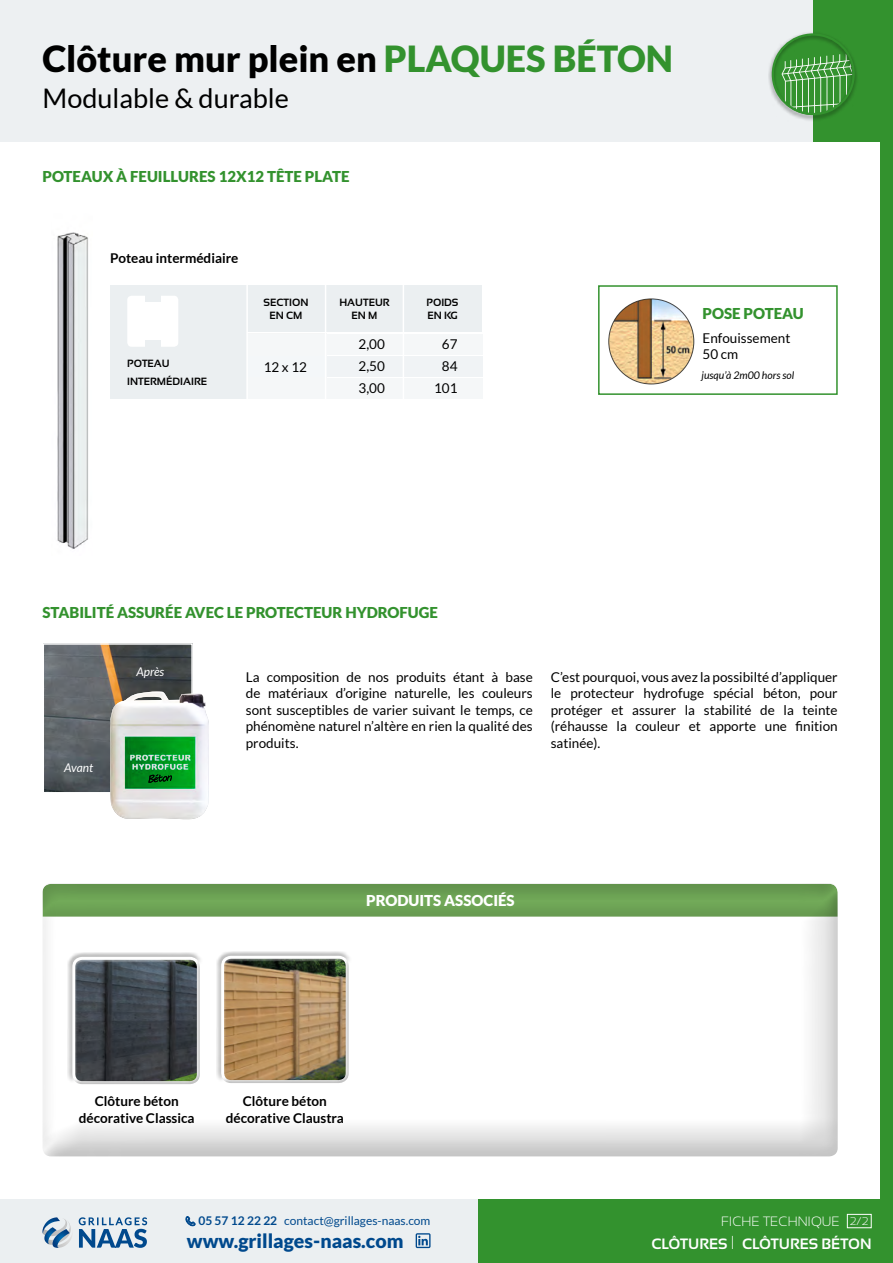
<style>
.page{position:relative;width:893px;height:1263px;background:#fff}
.page>*{position:absolute;margin:0;border:0;box-sizing:border-box;transform-origin:0 0}
.t1{font:900 36px "Lato";color:#000}
.t2{font:27px "Lato";color:#000}
.t3{font:900 19.5px "Lato";color:#00498d}
.t4{font:900 15px "Lato";color:#33922e}
.t5{font:700 15px "Sansation";color:#fff}
.t6{font:900 15px "Lato";color:#fff}
.t7{font:13.5px/16.5px "Lato";color:#000;text-align:justify}
.t8{font:700 13.5px/16.5px "Lato";color:#000;text-align:center}
.t9{font:300 13.5px "Sansation";color:#fff}
.t10{font:12px "Lato";color:#00498d}
.t11{font:italic 12px "Lato";color:#fff}
.t12{font:700 10.5px/12.6px "Sansation";color:#000;text-align:center}
.t13{font:italic 10.5px "Lato";color:#000}
.s1{color:#33922e}
.s2{font-weight:700}
.s3{font-size:11.25px}
.s4{font-weight:300;font-size:18.75px}
</style>
<div class="page">
<div style="left:0;top:0;width:893px;height:142px;background:#ebeff1"></div>
<div style="left:813px;top:0;width:80px;height:142px;background:#33922e"></div>
<div style="left:768px;top:32px;width:91px;height:90px;background:#000;opacity:.5"></div>
<div style="left:772px;top:33px;width:83px;height:82px;border:2px solid #33922e;border-radius:50%"></div>
<div style="left:880px;top:108px;width:13px;height:1112px;background:#33922e"></div>
<div style="left:0;top:1199px;width:478px;height:64px;background:#ebeff1"></div>
<div style="left:478px;top:1199px;width:415px;height:64px;background:#33922e"></div>
<div style="left:847px;top:1214px;width:24px;height:14px;border:1px solid #fff"></div>
<svg style="left:79px;top:1217px;width:68px;height:31px"></svg>
<svg style="left:43px;top:1217px;width:29px;height:31px"></svg>
<svg style="left:185px;top:1216px;width:11px;height:10px"></svg>
<svg style="left:416px;top:1233px;width:15px;height:15px"></svg>
<div style="left:30px;top:881px;width:820px;height:277px;background:#000;opacity:.15"></div>
<div style="left:67px;top:951px;width:136px;height:132px;background:#fff;opacity:.75"></div>
<div style="left:69px;top:958px;width:136px;height:132px;background:#000;opacity:.25"></div>
<div style="left:215px;top:950px;width:137px;height:131px;background:#fff;opacity:.75"></div>
<div style="left:218px;top:957px;width:136px;height:132px;background:#000;opacity:.25"></div>
<div style="left:30px;top:873px;width:820px;height:44px;background:#000;opacity:.1"></div>
<img style="left:46px;top:646px;width:144px;height:144px">
<div style="left:43px;top:643px;width:150px;height:150px;border:2px solid #fff"></div>
<img style="left:109px;top:691px;width:100px;height:128px">
<svg style="left:153px;top:774px;width:10px;height:7px"></svg>
<img style="left:57px;top:232px;width:31px;height:317px">
<div style="left:223px;top:285px;width:259px;height:47px;background:#ebeff1"></div>
<div style="left:110px;top:334px;width:372px;height:21px;background:#f5f7f8"></div>
<div style="left:110px;top:378px;width:372px;height:20px;background:#f5f7f8"></div>
<div style="left:110px;top:356px;width:372px;height:20px;background:#f0f3f5"></div>
<div style="left:110px;top:285px;width:136px;height:113px;background:#ebeff1"></div>
<hr style="left:403px;top:285px;width:1px;height:115px;background:#fff">
<div style="left:247px;top:334px;width:80px;height:62px;background:#f5f7f8"></div>
<hr style="left:325px;top:285px;width:1px;height:115px;background:#fff">
<hr style="left:246px;top:285px;width:2px;height:222px;background:#fff">
<div style="left:127px;top:296px;width:51px;height:51px;background:#fff;border-radius:4px"></div>
<div style="left:145px;top:341px;width:16px;height:15px;background:#ebeff1"></div>
<div style="left:145px;top:286px;width:16px;height:16px;background:#ebeff1"></div>
<img style="left:609px;top:299px;width:85px;height:85px;border-radius:43px">
<div style="left:598px;top:285px;width:240px;height:110px;border:2px solid #33922e"></div>
<h1 class="t1" style="left:43px;top:37px;width:632px">Clôture mur plein en <span class="s1">PLAQUES BÉTON</span></h1>
<h2 class="t2" style="left:43px;top:83px;width:248px">Modulable &amp; durable</h2>
<p class="t4" style="left:43px;top:168px;width:308px">POTEAUX À FEUILLURES 12X12 TÊTE PLATE</p>
<p class="t8" style="left:110px;top:249px;width:130px">Poteau intermédiaire</p>
<p class="t12" style="left:127px;top:354px;width:81px;line-height:18px;text-align:left">POTEAU<br>INTERMÉDIAIRE</p>
<p class="t12" style="left:264px;top:296px;width:46px">SECTION<br>EN CM</p>
<p class="t12" style="left:339px;top:296px;width:52px">HAUTEUR<br>EN M</p>
<p class="t12" style="left:427px;top:296px;width:33px;text-align:left">POIDS<br>EN KG</p>
<p class="t7" style="left:264px;top:359px;width:45px">12 x 12</p>
<p class="t7" style="left:359px;top:333px;width:28px;line-height:21.8px">2,00<br>2,50<br>3,00</p>
<p class="t7" style="left:434px;top:333px;width:25px;line-height:21.8px;text-align:center">67<br>84<br>101</p>
<p class="t4" style="left:43px;top:603px;width:397px">STABILITÉ ASSURÉE AVEC LE PROTECTEUR HYDROFUGE</p>
<p class="t4" style="left:702px;top:304px;width:103px">POSE POTEAU</p>
<p class="t7" style="left:702px;top:330px;width:89px">Enfouissement<br>50 cm</p>
<p class="t13" style="left:701px;top:369px;width:94px">jusqu’à 2m00 hors sol</p>
<p class="t11" style="left:64px;top:761px;width:31px">Avant</p>
<p class="t11" style="left:136px;top:665px;width:29px">Après</p>
<p class="t7" style="left:246px;top:668px;width:288px">La composition de nos produits étant à base de matériaux d’origine naturelle, les couleurs sont susceptibles de varier suivant le temps, ce phénomène naturel n’altère en rien la qualité des produits.</p>
<p class="t7" style="left:551px;top:668px;width:288px">C’est pourquoi, vous avez la possibilté d’appliquer le protecteur hydrofuge spécial béton, pour protéger et assurer la stabilité de la teinte (réhausse la couleur et apporte une finition satinée).</p>
<p class="t6" style="left:366px;top:892px;width:150px">PRODUITS ASSOCIÉS</p>
<p class="t8" style="left:79px;top:1093px;width:117px">Clôture béton décorative Classica</p>
<p class="t8" style="left:226px;top:1093px;width:120px">Clôture béton décorative Claustra</p>
<p class="t10" style="left:198px;top:1214px;width:234px"><span class="s2">05 57 12 22 22</span> contact@grillages-naas.com</p>
<p class="t9" style="left:721px;top:1213px;width:149px">FICHE TECHNIQUE <span class="s3">2/2</span></p>
<h3 class="t3" style="left:187px;top:1229px;width:218px">www.grillages-naas.com</h3>
<p class="t5" style="left:651px;top:1236px;width:222px">CLÔTURES <span class="s4">I</span> CLÔTURES BÉTON</p>
</div>
